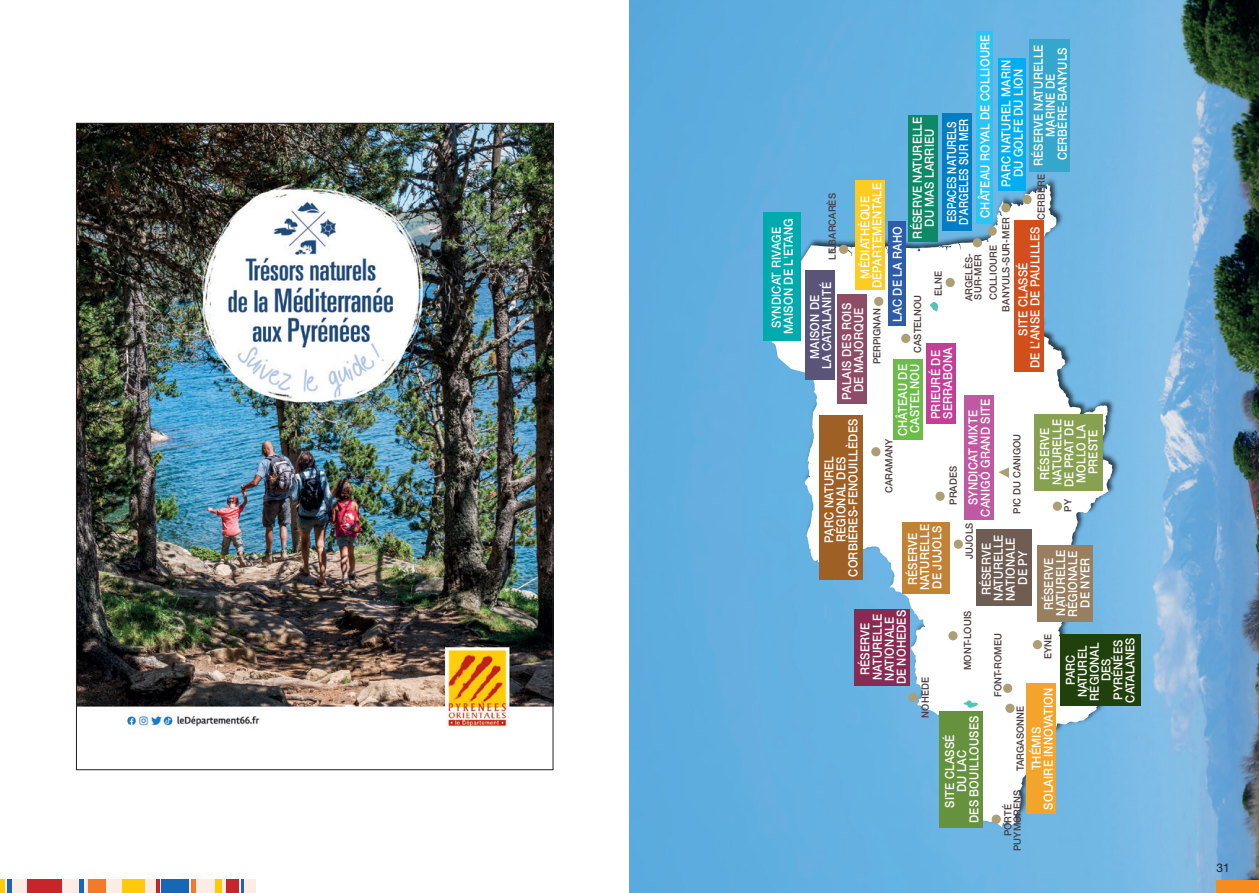
<style>
.page{position:relative;width:1259px;height:893px;background:#fff}
.page>*{position:absolute;margin:0;border:0;box-sizing:border-box;transform-origin:0 0}
.t1{font:500 12.45px/12px "Helvetica Neue LT Std";letter-spacing:.02em;color:#fff;text-align:center;scale:.9 1}
.t2{font:500 12.45px/12px "Helvetica Neue LT Std";letter-spacing:.02em;color:#fff;scale:.79 1}
.t3{font:500 12.3px/12px "Helvetica Neue LT Std";letter-spacing:.02em;color:#fff;text-align:center;scale:.9 1}
.t4{font:12px "Helvetica Neue LT Std";color:#231f20}
.t5{font:500 10.05px/9.1px "Helvetica Neue LT Std";letter-spacing:.01em;color:#4b3c3d;scale:.95 1}
</style>
<div class="page">
<img style="left:629px;top:0;width:630px;height:893px">
<div style="left:1216px;top:880px;width:43px;height:13px;background:#f68b1f"></div>
<div style="left:0;top:879px;width:255px;height:14px;background:#fdece4"></div>
<hr style="left:79px;top:879px;width:4px;height:14px;background:#1768b4">
<div style="left:27px;top:879px;width:34px;height:14px;background:#c8242b"></div>
<hr style="left:8px;top:879px;width:4px;height:14px;background:#1768b4">
<hr style="left:0;top:879px;width:4px;height:14px;background:#feca0a">
<div style="left:88px;top:879px;width:18px;height:14px;background:#f4792a"></div>
<div style="left:122px;top:879px;width:22px;height:14px;background:#feca0a"></div>
<hr style="left:156px;top:879px;width:4px;height:14px;background:#c8242b">
<div style="left:162px;top:879px;width:27px;height:14px;background:#1768b4"></div>
<hr style="left:192px;top:879px;width:4px;height:14px;background:#f4792a">
<div style="left:215px;top:879px;width:6px;height:14px;background:#feca0a"></div>
<div style="left:226px;top:879px;width:13px;height:14px;background:#c8242b"></div>
<hr style="left:241px;top:879px;width:3px;height:14px;background:#1768b4">
<img style="left:760px;top:175px;width:361px;height:656px">
<svg style="left:764px;top:184px;width:348px;height:644px"></svg>
<div style="left:939px;top:712px;width:44px;height:116px;background:#67923d"></div>
<svg style="left:929px;top:301px;width:10px;height:12px"></svg>
<div style="left:976px;top:31px;width:16px;height:193px;background:#2bc4f3"></div>
<div style="left:964px;top:395px;width:29px;height:124px;background:#bf59a1"></div>
<svg style="left:961px;top:700px;width:17px;height:8px"></svg>
<div style="left:1060px;top:634px;width:80px;height:72px;background:#21410c"></div>
<div style="left:1030px;top:39px;width:40px;height:133px;background:#36a7cc"></div>
<div style="left:1038px;top:545px;width:55px;height:77px;background:#987f60"></div>
<div style="left:1014px;top:221px;width:30px;height:151px;background:#d24e1b"></div>
<div style="left:908px;top:115px;width:30px;height:127px;background:#0e8968"></div>
<div style="left:874px;top:297px;width:9px;height:9px;background:#ac9e75;border-radius:50%"></div>
<div style="left:839px;top:245px;width:9px;height:9px;background:#ac9e75;border-radius:50%"></div>
<div style="left:871px;top:447px;width:9px;height:9px;background:#ac9e75;border-radius:50%"></div>
<div style="left:991px;top:815px;width:10px;height:9px;background:#ac9e75;border-radius:50%"></div>
<div style="left:948px;top:631px;width:9px;height:9px;background:#ac9e75;border-radius:50%"></div>
<div style="left:935px;top:492px;width:9px;height:9px;background:#ac9e75;border-radius:50%"></div>
<div style="left:945px;top:278px;width:9px;height:9px;background:#ac9e75;border-radius:50%"></div>
<div style="left:1001px;top:203px;width:9px;height:9px;background:#ac9e75;border-radius:50%"></div>
<div style="left:1022px;top:195px;width:9px;height:9px;background:#ac9e75;border-radius:50%"></div>
<div style="left:972px;top:238px;width:10px;height:9px;background:#ac9e75;border-radius:50%"></div>
<div style="left:855px;top:181px;width:30px;height:109px;background:#fccd20"></div>
<div style="left:837px;top:295px;width:30px;height:109px;background:#8e4d66"></div>
<div style="left:805px;top:270px;width:30px;height:110px;background:#5b5479"></div>
<div style="left:888px;top:221px;width:17px;height:105px;background:#2c5caa"></div>
<div style="left:1005px;top:704px;width:9px;height:9px;background:#ac9e75;border-radius:50%"></div>
<div style="left:1003px;top:684px;width:9px;height:9px;background:#ac9e75;border-radius:50%"></div>
<div style="left:1026px;top:683px;width:30px;height:130px;background:#f3a42b"></div>
<div style="left:1034px;top:415px;width:68px;height:76px;background:#88a150"></div>
<div style="left:976px;top:530px;width:55px;height:76px;background:#6f5c53"></div>
<div style="left:854px;top:610px;width:55px;height:76px;background:#882b54"></div>
<div style="left:942px;top:113px;width:29px;height:118px;background:#007ec3"></div>
<div style="left:893px;top:359px;width:29px;height:80px;background:#6bbc4a"></div>
<div style="left:901px;top:334px;width:9px;height:9px;background:#ac9e75;border-radius:50%"></div>
<div style="left:908px;top:692px;width:9px;height:10px;background:#ac9e75;border-radius:50%"></div>
<div style="left:1033px;top:640px;width:9px;height:9px;background:#ac9e75;border-radius:50%"></div>
<div style="left:1052px;top:502px;width:10px;height:9px;background:#ac9e75;border-radius:50%"></div>
<svg style="left:998px;top:467px;width:11px;height:11px"></svg>
<div style="left:926px;top:344px;width:29px;height:80px;background:#c33f97"></div>
<div style="left:997px;top:59px;width:28px;height:132px;background:#00aeef"></div>
<div style="left:987px;top:226px;width:10px;height:10px;background:#ac9e75;border-radius:50%"></div>
<div style="left:763px;top:212px;width:37px;height:128px;background:#00aaad"></div>
<div style="left:819px;top:415px;width:44px;height:164px;background:#9f6025"></div>
<div style="left:902px;top:522px;width:47px;height:71px;background:#c28236"></div>
<div style="left:953px;top:540px;width:10px;height:9px;background:#ac9e75;border-radius:50%"></div>
<img style="left:78px;top:125px;width:473px;height:603px">
<p class="t1" style="left:770px;top:334px;width:130px;rotate:-90deg">SYNDICAT RIVAGE<br>MAISON DE L'ETANG</p>
<p class="t1" style="left:979px;top:218px;width:205px;rotate:-90deg">CHÂTEAU ROYAL DE COLLIOURE</p>
<p class="t1" style="left:1032px;top:166px;width:137px;rotate:-90deg">RÉSERVE NATURELLE<br>MARINE DE<br>CERBÈRE-BANYULS</p>
<p class="t1" style="left:1000px;top:187px;width:143px;rotate:-90deg">PARC NATUREL MARIN<br>DU GOLFE DU LION</p>
<p class="t1" style="left:911px;top:239px;width:137px;rotate:-90deg">RÉSERVE NATURELLE<br>DU MAS LARRIEU</p>
<p class="t2" style="left:945px;top:225px;width:136px;rotate:-90deg">ESPACES NATURELS<br>D’ARGELES SUR MER</p>
<p class="t5" style="left:1036px;top:220px;width:49px;rotate:-90deg">CERBÈRE</p>
<p class="t1" style="left:859px;top:288px;width:118px;rotate:-90deg">MÉDIATHÈQUE<br>DÉPARTEMENTALE</p>
<p class="t1" style="left:840px;top:400px;width:109px;rotate:-90deg">PALAIS DES ROIS<br>DE MAJORQUE</p>
<p class="t5" style="left:827px;top:260px;width:72px;rotate:-90deg">LE BARCARÈS</p>
<p class="t5" style="left:1001px;top:312px;width:100px;rotate:-90deg">BANYULS-SUR-MER</p>
<p class="t1" style="left:891px;top:322px;width:107px;rotate:-90deg">LAC DE LA RAHO</p>
<p class="t1" style="left:1017px;top:368px;width:159px;rotate:-90deg">SITE CLASSÉ<br>DE L’ANSE DE PAULILLES</p>
<p class="t5" style="left:988px;top:300px;width:59px;rotate:-90deg">COLLIOURE</p>
<p class="t5" style="left:964px;top:301px;width:52px;rotate:-90deg">ARGELÈS-<br>SUR-MER</p>
<p class="t5" style="left:933px;top:296px;width:27px;rotate:-90deg">ELNE</p>
<p class="t1" style="left:808px;top:369px;width:97px;rotate:-90deg">MAISON DE<br>LA CATALANITÉ</p>
<p class="t1" style="left:896px;top:436px;width:159px;text-align:left;rotate:-90deg">CHÂTEAU DE<br>CASTELNOU <sub>CASTELNOU</sub></p>
<p class="t5" style="left:872px;top:364px;width:60px;rotate:-90deg">PERPIGNAN</p>
<p class="t1" style="left:929px;top:419px;width:81px;text-align:left;rotate:-90deg">PRIEURÉ DE<br>SERRABONA</p>
<p class="t1" style="left:967px;top:517px;width:132px;rotate:-90deg">SYNDICAT MIXTE<br>CANIGÓ GRAND SITE</p>
<p class="t1" style="left:823px;top:577px;width:177px;rotate:-90deg">PARC NATUREL<br>RÉGIONAL DES<br>CORBIÈRES-FENOUILLÈDES</p>
<p class="t1" style="left:1038px;top:487px;width:77px;rotate:-90deg">RÉSERVE<br>NATURELLE<br>DE PRAT DE<br>MOLLO LA<br>PRESTE</p>
<p class="t5" style="left:1012px;top:514px;width:86px;rotate:-90deg">PIC DU CANIGOU</p>
<p class="t5" style="left:884px;top:493px;width:59px;rotate:-90deg">CARAMANY</p>
<p class="t5" style="left:948px;top:505px;width:42px;rotate:-90deg">PRADES</p>
<p class="t5" style="left:1063px;top:512px;width:15px;rotate:-90deg">PY</p>
<p class="t1" style="left:906px;top:590px;width:75px;rotate:-90deg">RÉSERVE<br>NATURELLE<br>DE JUJOLS</p>
<p class="t5" style="left:964px;top:559px;width:40px;rotate:-90deg">JUJOLS</p>
<p class="t1" style="left:980px;top:601px;width:75px;rotate:-90deg">RÉSERVE<br>NATURELLE<br>NATIONALE<br>DE PY</p>
<p class="t1" style="left:1042px;top:617px;width:77px;rotate:-90deg">RÉSERVE<br>NATURELLE<br>RÉGIONALE<br>DE NYER</p>
<p class="t1" style="left:859px;top:684px;width:84px;rotate:-90deg">RÉSERVE<br>NATURELLE<br>NATIONALE<br>DE NOHEDES</p>
<p class="t5" style="left:963px;top:670px;width:64px;rotate:-90deg">MONT-LOUIS</p>
<p class="t5" style="left:1043px;top:659px;width:28px;rotate:-90deg">EYNE</p>
<p class="t5" style="left:993px;top:697px;width:69px;rotate:-90deg">FONT-ROMEU</p>
<p class="t3" style="left:1064px;top:702px;width:74px;rotate:-90deg">PARC<br>NATUREL<br>RÉGIONAL<br>DES<br>PYRÉNÉES<br>CATALANES</p>
<p class="t5" style="left:920px;top:717px;width:44px;rotate:-90deg">NOHEDE</p>
<p class="t1" style="left:1030px;top:809px;width:137px;rotate:-90deg">THÉMIS<br>SOLAIRE INNOVATION</p>
<p class="t5" style="left:1015px;top:771px;width:70px;rotate:-90deg">TARGASONNE</p>
<p class="t1" style="left:943px;top:823px;width:121px;rotate:-90deg">SITE CLASSÉ<br>DU LAC<br>DES BOUILLOUSES</p>
<p class="t5" style="left:1003px;top:851px;width:66px;text-align:center;rotate:-90deg">PORTÉ<br>PUYMORENS</p>
<p class="t4" style="left:1216px;top:860px;width:15px">31</p>
</div>
